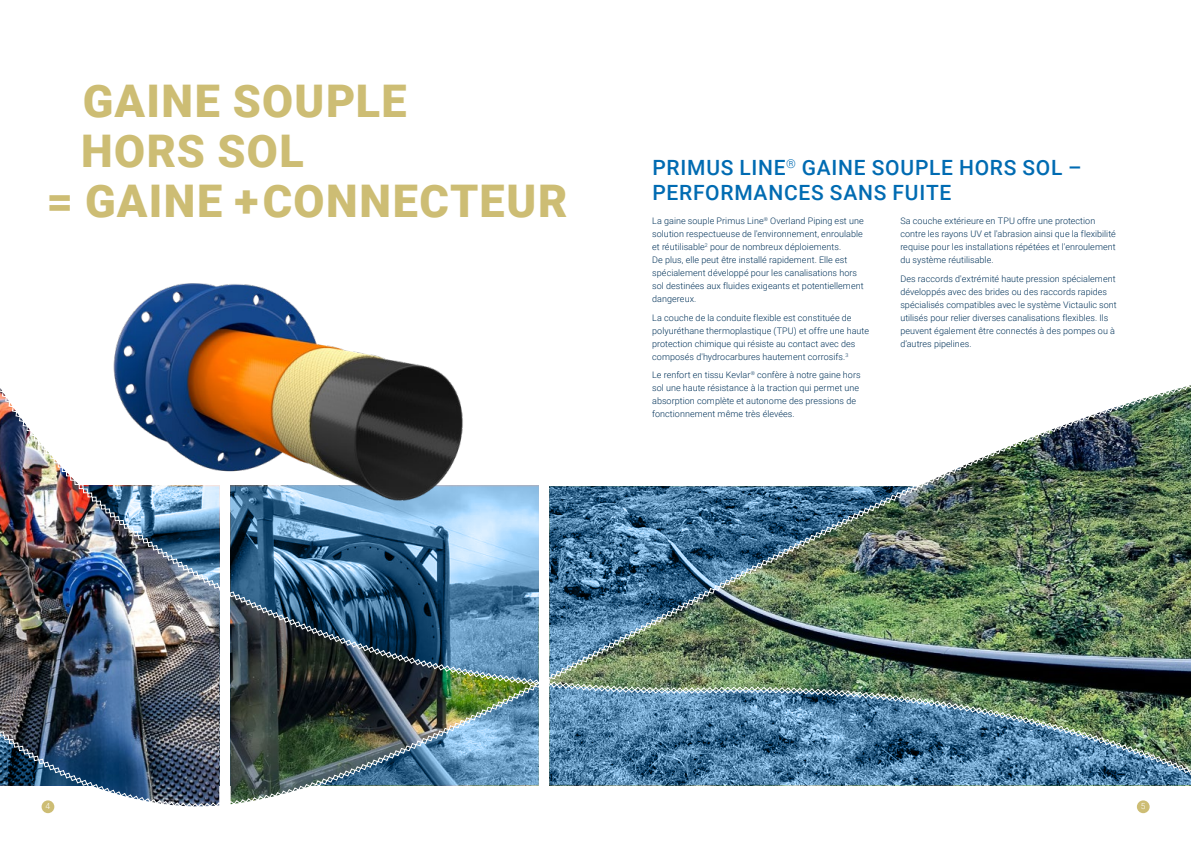
<style>
.page{position:relative;width:1191px;height:842px;background:#fff}
.page>*{position:absolute;margin:0;border:0;box-sizing:border-box;transform-origin:0 0}
.t1{font:900 45px "Roboto";letter-spacing:.03em;color:#cdbd74}
.t2{font:500 21px/25px "Roboto";letter-spacing:.035em;color:#006bb2}
.t3{font:300 9px/13px "Roboto";letter-spacing:.005em;color:#003259}
.t4{font:300 8.4px "Roboto";color:#fff}
</style>
<div class="page">
<img style="left:0;top:385px;width:1191px;height:425px">
<img style="left:96px;top:283px;width:375px;height:229px">
<div style="left:42px;top:800px;width:12px;height:13px;background:#cdbd74;border-radius:50%"></div>
<div style="left:1136px;top:800px;width:13px;height:13px;background:#cdbd74;border-radius:50%"></div>
<h1 class="t1" style="left:83px;top:70px;width:325px">GAINE SOUPLE</h1>
<h1 class="t1" style="left:81px;top:120px;width:224px">HORS SOL</h1>
<h1 class="t1" style="left:47px;top:170px;width:522px">= GAINE +CONNECTEUR</h1>
<h2 class="t2" style="left:652px;top:154px;width:430px">PRIMUS LINE<sup>®</sup> GAINE SOUPLE HORS SOL –<br>PERFORMANCES SANS FUITE</h2>
<p class="t3" style="left:652px;top:214px;width:213px">La gaine souple Primus Line<sup>®</sup> Overland Piping est une solution respectueuse de l'environnement, enroulable et réutilisable<sup>2</sup> pour de nombreux déploiements.<br>De plus, elle peut être installé rapidement. Elle est spécialement développé pour les canalisations hors sol destinées aux fluides exigeants et potentiellement dangereux.</p>
<p class="t3" style="left:652px;top:310px;width:218px">La couche de la conduite flexible est constituée de polyuréthane thermoplastique (TPU) et offre une haute protection chimique qui résiste au contact avec des composés d'hydrocarbures hautement corrosifs.<sup>3</sup></p>
<p class="t3" style="left:652px;top:368px;width:210px">Le renfort en tissu Kevlar<sup>®</sup> confère à notre gaine hors sol une haute résistance à la traction qui permet une absorption complète et autonome des pressions de fonctionnement même très élevées.</p>
<p class="t3" style="left:900px;top:214px;width:217px">Sa couche extérieure en TPU offre une protection contre les rayons UV et l'abrasion ainsi que la flexibilité requise pour les installations répétées et l'enroulement du système réutilisable.</p>
<p class="t3" style="left:900px;top:271px;width:218px">Des raccords d'extrémité haute pression spécialement développés avec des brides ou des raccords rapides spécialisés compatibles avec le système Victaulic sont utilisés pour relier diverses canalisations flexibles. Ils peuvent également être connectés à des pompes ou à d’autres pipelines.</p>
<p class="t4" style="left:46px;top:800px;width:6px">4</p>
<p class="t4" style="left:1141px;top:800px;width:6px">5</p>
</div>
